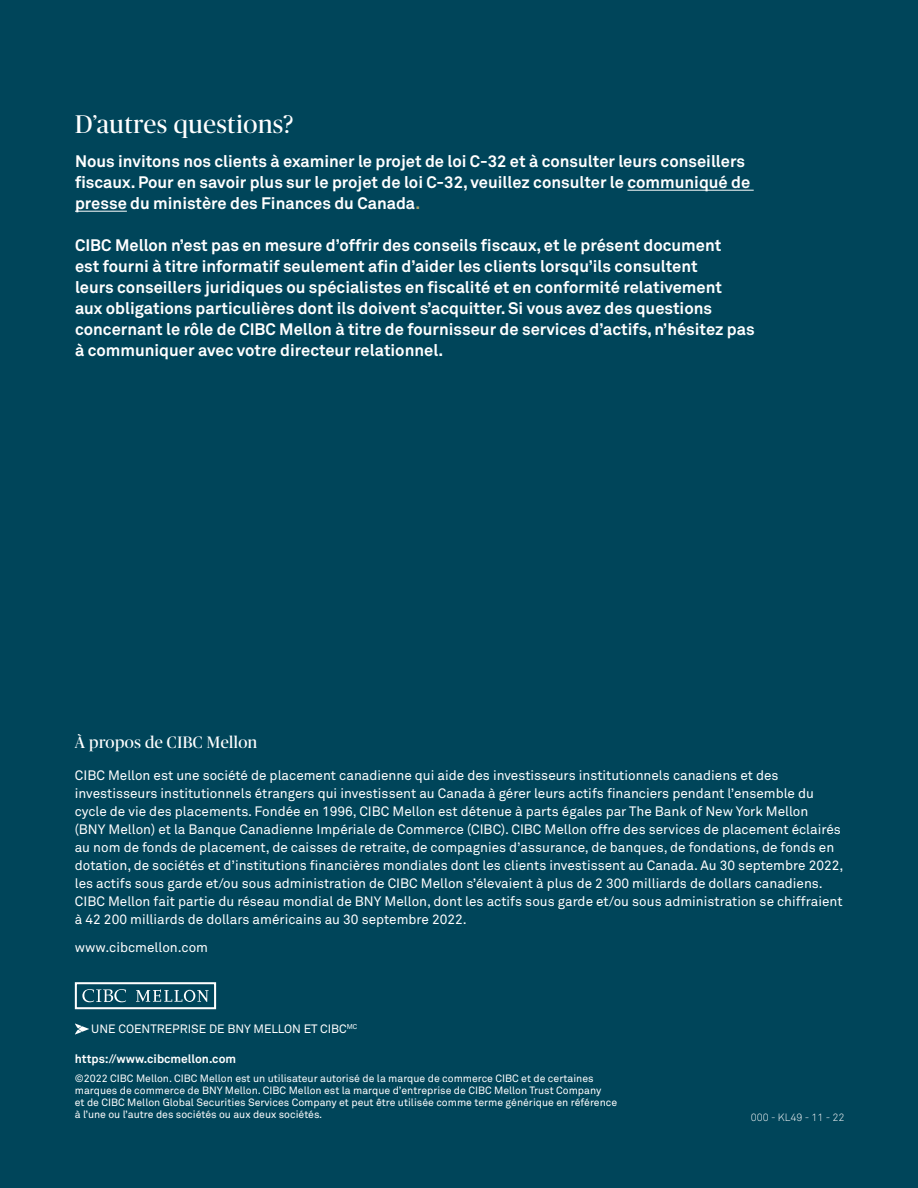
<style>
.page{position:relative;width:918px;height:1188px;background:#00455a}
.page>*{position:absolute;margin:0;border:0;box-sizing:border-box;transform-origin:0 0}
.t1{font:25.5px "Publico Banner";letter-spacing:.03em;color:#fff}
.Body_-_Paragraph_tex{font:700 16.5px/21px "Akkurat Pro";color:#fff}
.t2{font:16.5px "Publico Banner";letter-spacing:.025em;color:#fff}
.Body_Copy__Akkurat_P{font:13.5px/18px "Akkurat Pro";color:#fff}
.t3{font:12px "Akkurat Pro";color:#fff}
.t4{font:700 12px "Akkurat Pro";color:#fff}
.t5{font:10.5px/12px "Akkurat Pro";color:#fff}
.Profile_BODY_COPY{font:300 10.5px "Akkurat Pro";color:#fff}
.s1{color:#b3a369}
</style>
<div class="page">
<svg style="left:75px;top:1023px;width:14px;height:12px"></svg>
<div style="left:75px;top:982px;width:141px;height:27px;border:2px solid #fff"></div>
<svg style="left:82px;top:989px;width:44px;height:13px"></svg>
<svg style="left:136px;top:990px;width:73px;height:12px"></svg>
<hr style="left:627px;top:190px;width:127px;height:1px;background:#fff">
<hr style="left:75px;top:211px;width:52px;height:1px;background:#fff">
<p class="t1" style="left:75px;top:107px;width:220px">D’autres questions?</p>
<p class="Body_-_Paragraph_tex" style="left:75px;top:151px;width:677px">Nous invitons nos clients à examiner le projet de loi C-32 et à consulter leurs conseillers fiscaux. Pour en savoir plus sur le projet de loi C-32, veuillez consulter le communiqué de presse du ministère des Finances du Canada<span class="s1">.</span></p>
<p class="Body_-_Paragraph_tex" style="left:75px;top:234px;width:681px">CIBC Mellon n’est pas en mesure d’offrir des conseils fiscaux, et le présent document<br>est fourni à titre informatif seulement afin d’aider les clients lorsqu’ils consultent<br>leurs conseillers juridiques ou spécialistes en fiscalité et en conformité relativement<br>aux obligations particulières dont ils doivent s’acquitter. Si vous avez des questions concernant le rôle de CIBC Mellon à titre de fournisseur de services d’actifs, n’hésitez pas à communiquer avec votre directeur relationnel.</p>
<p class="t2" style="left:75px;top:731px;width:184px">À propos de CIBC Mellon</p>
<p class="Body_Copy__Akkurat_P" style="left:75px;top:766px;width:770px">CIBC Mellon est une société de placement canadienne qui aide des investisseurs institutionnels canadiens et des investisseurs institutionnels étrangers qui investissent au Canada à gérer leurs actifs financiers pendant l’ensemble du cycle de vie des placements. Fondée en 1996, CIBC Mellon est détenue à parts égales par The Bank of New York Mellon<br>(BNY Mellon) et la Banque Canadienne Impériale de Commerce (CIBC). CIBC Mellon offre des services de placement éclairés au nom de fonds de placement, de caisses de retraite, de compagnies d’assurance, de banques, de fondations, de fonds en dotation, de sociétés et d’institutions financières mondiales dont les clients investissent au Canada. Au 30 septembre 2022, les actifs sous garde et/ou sous administration de CIBC Mellon s’élevaient à plus de 2 300 milliards de dollars canadiens.<br>CIBC Mellon fait partie du réseau mondial de BNY Mellon, dont les actifs sous garde et/ou sous administration se chiffraient à 42 200 milliards de dollars américains au 30 septembre 2022.</p>
<p class="Body_Copy__Akkurat_P" style="left:75px;top:939px;width:135px">www.cibcmellon.com</p>
<p class="t3" style="left:91px;top:1021px;width:268px">UNE COENTREPRISE DE BNY MELLON ET CIBC<sup>MC</sup></p>
<p class="t4" style="left:75px;top:1051px;width:163px">https://www.cibcmellon.com</p>
<p class="t5" style="left:75px;top:1072px;width:544px">©2022 CIBC Mellon. CIBC Mellon est un utilisateur autorisé de la marque de commerce CIBC et de certaines marques de commerce de BNY Mellon. CIBC Mellon est la marque d’entreprise de CIBC Mellon Trust Company<br>et de CIBC Mellon Global Securities Services Company et peut être utilisée comme terme générique en référence à l’une ou l’autre des sociétés ou aux deux sociétés.</p>
<p class="Profile_BODY_COPY" style="left:751px;top:1111px;width:95px">000 - KL49 - 11 - 22</p>
</div>
